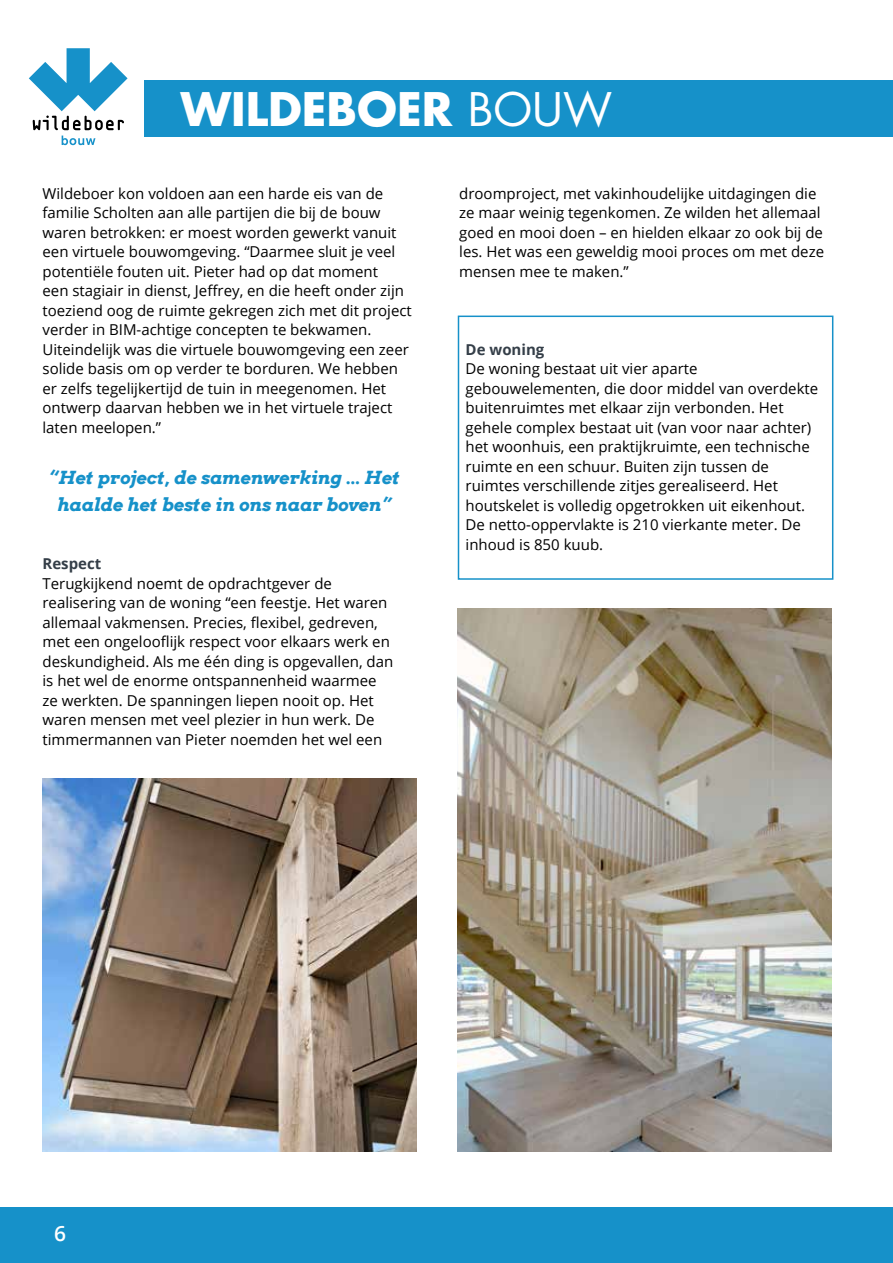
<style>
.page{position:relative;width:893px;height:1263px;background:#fff}
.page>*{position:absolute;margin:0;border:0;box-sizing:border-box;transform-origin:0 0}
.t1{font:700 45px "Futura Std";color:#fff}
.t2{font:600 21px "Open Sans";color:#fff}
.t3{font:italic 700 18px/27px "Arvo";color:#1691c9;text-align:center}
.t4{font:15px/19.5px "Open Sans";color:#000}
.t5{font:700 15px "Open Sans";color:#343e48}
.s1{font-weight:400}
</style>
<div class="page">
<div style="left:145px;top:80px;width:748px;height:57px;background:#1691c9"></div>
<div style="left:0;top:1208px;width:893px;height:55px;background:#1691c9"></div>
<svg style="left:29px;top:48px;width:99px;height:97px"></svg>
<div style="left:458px;top:316px;width:375px;height:264px;border:2px solid #1691c9"></div>
<img style="left:458px;top:608px;width:374px;height:544px">
<img style="left:43px;top:778px;width:374px;height:374px">
<h1 class="t1" style="left:181px;top:79px;width:433px">WILDEBOER <span class="s1">BOUW</span></h1>
<p class="t4" style="left:43px;top:183px;width:371px">Wildeboer kon voldoen aan een harde eis van de familie Scholten aan alle partijen die bij de bouw waren betrokken: er moest worden gewerkt vanuit een virtuele bouwomgeving. “Daarmee sluit je veel potentiële fouten uit. Pieter had op dat moment<br>een stagiair in dienst, Jeffrey, en die heeft onder zijn toeziend oog de ruimte gekregen zich met dit project verder in BIM-achtige concepten te bekwamen.<br>Uiteindelijk was die virtuele bouwomgeving een zeer solide basis om op verder te borduren. We hebben er zelfs tegelijkertijd de tuin in meegenomen. Het ontwerp daarvan hebben we in het virtuele traject laten meelopen.”</p>
<p class="t3" style="left:48px;top:464px;width:353px">“Het project, de samenwerking ... Het haalde het beste in ons naar boven”</p>
<p class="t5" style="left:43px;top:553px;width:60px">Respect</p>
<p class="t4" style="left:43px;top:573px;width:352px">Terugkijkend noemt de opdrachtgever de realisering van de woning “een feestje. Het waren allemaal vakmensen. Precies, flexibel, gedreven, met een ongelooflijk respect voor elkaars werk en deskundigheid. Als me één ding is opgevallen, dan is het wel de enorme ontspannenheid waarmee ze werkten. De spanningen liepen nooit op. Het waren mensen met veel plezier in hun werk. De timmermannen van Pieter noemden het wel een</p>
<p class="t4" style="left:459px;top:183px;width:366px">droomproject, met vakinhoudelijke uitdagingen die ze maar weinig tegenkomen. Ze wilden het allemaal goed en mooi doen – en hielden elkaar zo ook bij de les. Het was een geweldig mooi proces om met deze mensen mee te maken.”</p>
<p class="t5" style="left:466px;top:338px;width:80px">De woning</p>
<p class="t4" style="left:466px;top:358px;width:354px">De woning bestaat uit vier aparte gebouwelementen, die door middel van overdekte buitenruimtes met elkaar zijn verbonden. Het gehele complex bestaat uit (van voor naar achter) het woonhuis, een praktijkruimte, een technische ruimte en een schuur. Buiten zijn tussen de ruimtes verschillende zitjes gerealiseerd. Het houtskelet is volledig opgetrokken uit eikenhout.<br>De netto-oppervlakte is 210 vierkante meter. De inhoud is 850 kuub.</p>
<h2 class="t2" style="left:54px;top:1219px;width:13px">6</h2>
</div>
